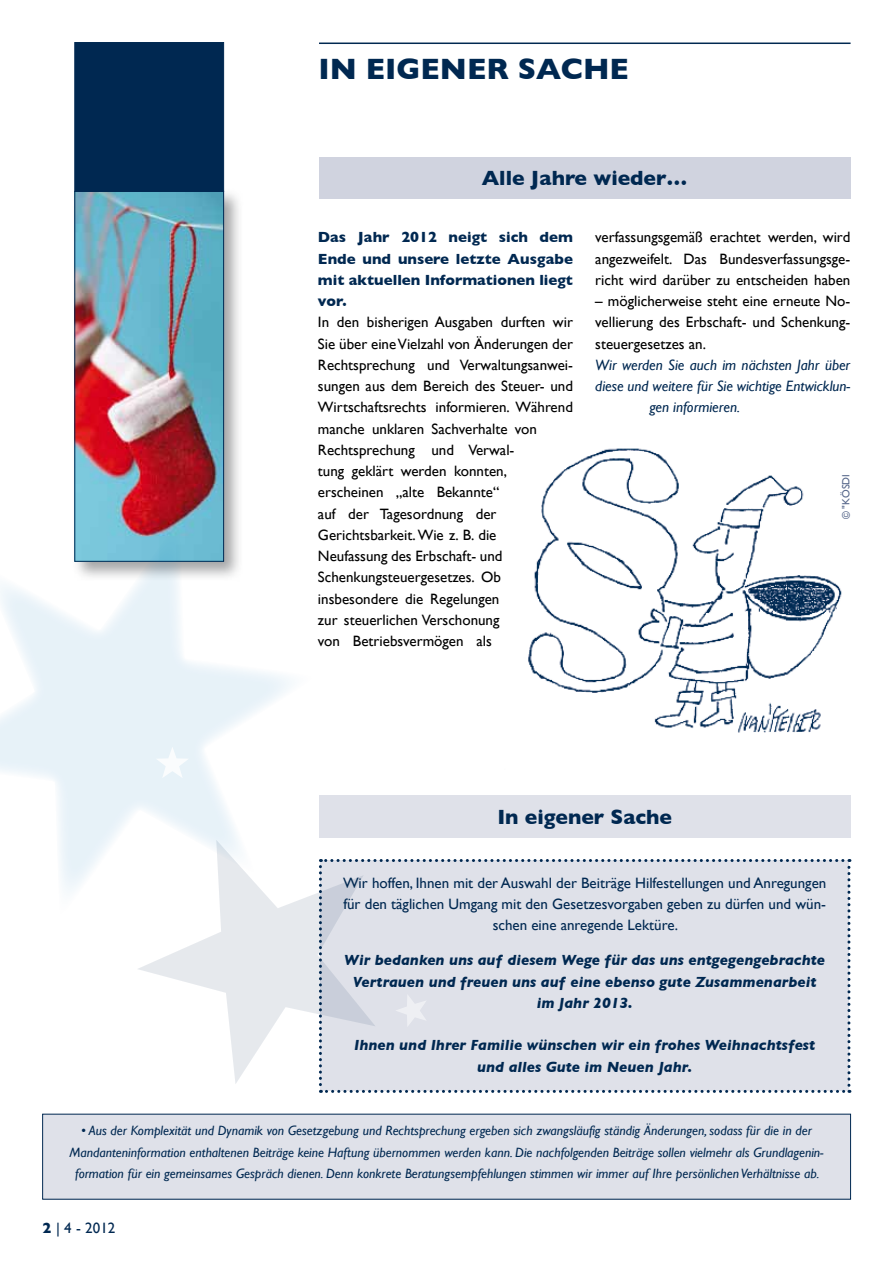
<style>
.page{position:relative;width:893px;height:1263px;background:#fff}
.page>*{position:absolute;margin:0;border:0;box-sizing:border-box;transform-origin:0 0}
.t1{font:700 30px "Gill Sans";color:#002851}
.t2{font:700 21px "Gill Sans";color:#002851}
.t3{font:15px/21.3px "Gill Sans";color:#000;text-align:justify}
.t4{font:italic 700 15px/21.3px "Gill Sans";color:#002851;text-align:center}
.t5{font:15px/21px "Gill Sans";color:#002851;text-align:center}
.t6{font:italic 15px "Gill Sans";color:#002851}
.t7{font:700 15px/21.3px "Gill Sans";color:#002851;text-align:justify}
.t8{font:italic 13.5px/21.3px "Gill Sans";color:#002851;text-align:center}
.t9{font:10.5px "Gill Sans";color:#546589}
.s1{font-weight:700}
</style>
<div class="page">
<hr style="left:319px;top:43px;width:532px;height:1px;background:#002851">
<img style="left:528px;top:448px;width:314px;height:285px">
<div style="left:43px;top:1114px;width:807px;height:85px;background:#dfe1e9"></div>
<div style="left:71px;top:188px;width:173px;height:393px;background:#87888a;opacity:.75"></div>
<img style="left:76px;top:193px;width:146px;height:324px">
<div style="left:74px;top:191px;width:150px;height:371px;border:1px solid #002851"></div>
<div style="left:319px;top:157px;width:531px;height:42px;background:#d0d3df"></div>
<div style="left:74px;top:42px;width:150px;height:150px;background:#002851;border:1px solid #002851"></div>
<div style="left:319px;top:795px;width:531px;height:43px;background:#dfe1e9"></div>
<svg style="left:138px;top:923px;width:181px;height:161px"></svg>
<svg style="left:0;top:517px;width:319px;height:406px"></svg>
<svg style="left:156px;top:747px;width:33px;height:31px"></svg>
<div style="left:319px;top:859px;width:531px;height:234px;background:#dfe1e9"></div>
<h1 class="t1" style="left:318px;top:51px;width:312px">IN EIGENER SACHE</h1>
<h2 class="t2" style="left:482px;top:166px;width:207px">Alle Jahre wieder…</h2>
<p class="t7" style="left:318px;top:227px;width:256px">Das Jahr 2012 neigt sich dem Ende und unsere letzte Ausgabe mit aktuellen Informationen liegt vor.</p>
<p class="t3" style="left:318px;top:311px;width:257px;text-align:left">In den bisherigen Ausgaben durften wir<br>Sie über eine Vielzahl von Änderungen der<br>Rechtsprechung und Verwaltungsanwei&shy;sungen aus dem Bereich des Steuer- und<br>Wirtschaftsrechts informieren. Während manche unklaren Sachverhalte von<br>Rechtsprechung und Verwal-<br>tung geklärt werden konnten, erscheinen „alte Bekannte“<br>auf der Tagesordnung der<br>Gerichtsbarkeit. Wie z. B. die<br>Neufassung des Erbschaft- und<br>Schenkungsteuergesetzes. Ob insbesondere die Regelungen<br>zur steuerlichen Verschonung<br>von Betriebsvermögen als</p>
<p class="t3" style="left:595px;top:227px;width:256px">verfassungsgemäß erachtet werden, wird angezweifelt. Das Bundesverfassungsge&shy;richt wird darüber zu entscheiden haben</p>
<p class="t3" style="left:595px;top:290px;width:257px">– möglicherweise steht eine erneute No&shy;vellierung des Erbschaft- und Schenkung&shy;steuergesetzes an.</p>
<p class="t6" style="left:595px;top:356px;width:256px">Wir werden Sie auch im nächsten Jahr über</p>
<p class="t6" style="left:595px;top:378px;width:256px">diese und weitere für Sie wichtige Entwicklun-</p>
<p class="t6" style="left:649px;top:399px;width:92px">gen informieren.</p>
<p class="t9" style="left:840px;top:519px;width:47px;rotate:-90deg">© "KÖSDI</p>
<h2 class="t2" style="left:497px;top:804px;width:176px">In eigener Sache</h2>
<p class="t5" style="left:343px;top:872px;width:485px">Wir hoffen, Ihnen mit der Auswahl der Beiträge Hilfestellungen und Anregungen für den täglichen Umgang mit den Gesetzesvorgaben geben zu dürfen und wün&shy;schen eine anregende Lektüre.</p>
<p class="t4" style="left:344px;top:949px;width:482px">Wir bedanken uns auf diesem Wege für das uns entgegengebrachte<br>Vertrauen und freuen uns auf eine ebenso gute Zusammenarbeit im Jahr 2013.</p>
<p class="t4" style="left:354px;top:1034px;width:463px">Ihnen und Ihrer Familie wünschen wir ein frohes Weihnachtsfest und alles Gute im Neuen Jahr.</p>
<p class="t8" style="left:70px;top:1120px;width:756px">• Aus der Komplexität und Dynamik von Gesetzgebung und Rechtsprechung ergeben sich zwangsläufig ständig Änderungen, sodass für die in der<br>Mandanteninformation enthaltenen Beiträge keine Haftung übernommen werden kann. Die nachfolgenden Beiträge sollen vielmehr als Grundlagenin&shy;formation für ein gemeinsames Gespräch dienen. Denn konkrete Beratungsempfehlungen stimmen wir immer auf Ihre persönlichen Verhältnisse ab.</p>
<p class="t5" style="left:43px;top:1217px;width:74px"><span class="s1">2</span> | 4 - 2012</p>
</div>
